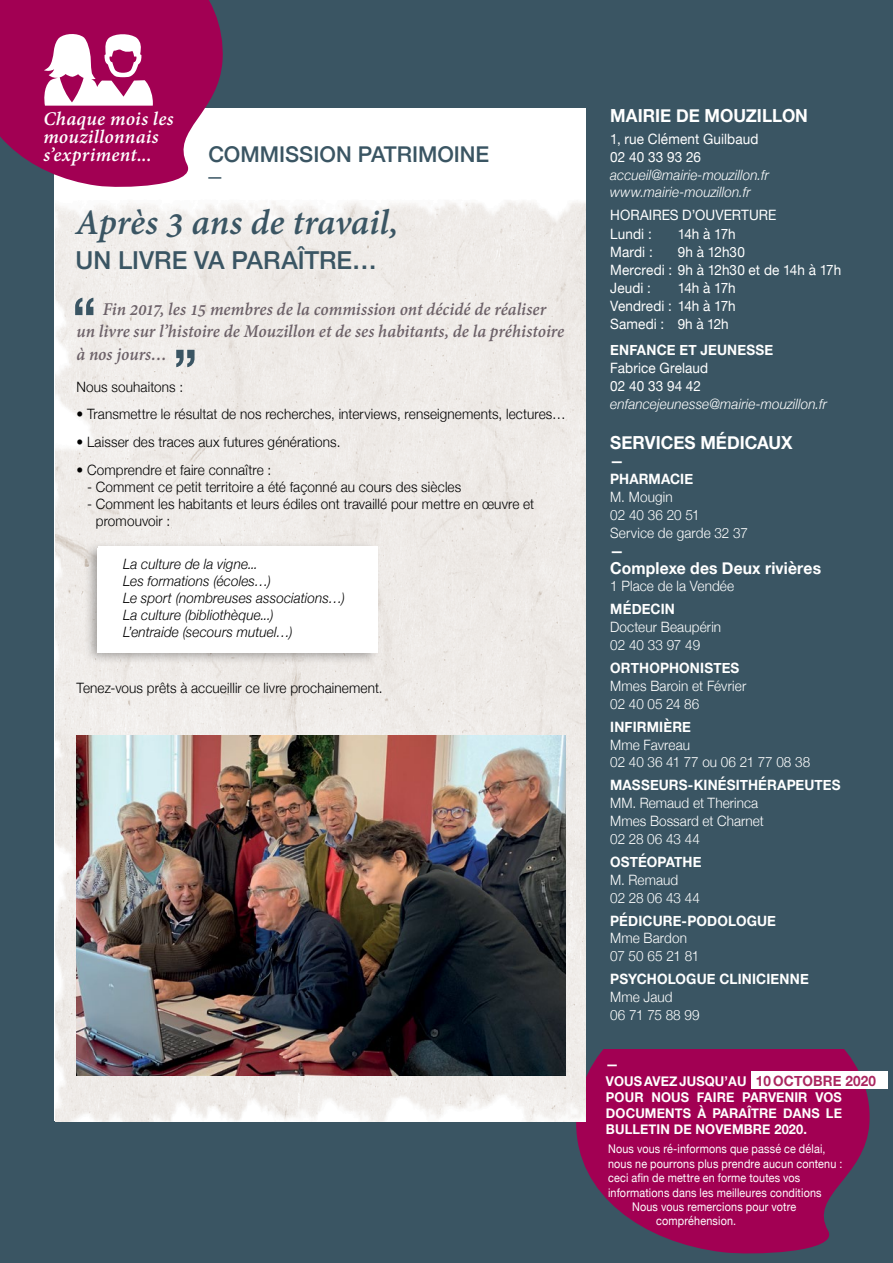
<style>
.page{position:relative;width:893px;height:1263px;background:#3a5563}
.page>*{position:absolute;margin:0;border:0;box-sizing:border-box;transform-origin:0 0}
.t1{font:italic 700 39px "Adobe Devanagari";letter-spacing:-.005em;color:#3a5563}
.t2{font:italic 700 31.5px "Adobe Devanagari";color:#3a5563;scale:.89 1}
.t3{font:500 24.75px "Helvetica Neue";color:#3a5563}
.t4{font:500 21.75px "Helvetica Neue";color:#3a5563}
.t5{font:italic 700 21px/18px "Adobe Devanagari";letter-spacing:.015em;color:#fff}
.t6{font:italic 700 19.5px/22.5px "Adobe Devanagari";color:#6c6168;scale:.95 1}
.t7{font:700 18px "Helvetica Neue";color:#fff;scale:.95 1}
.t8{font:700 16.5px "Helvetica Neue";color:#fff;scale:.95 1}
.t9{font:300 14.25px/17.1px "Helvetica Neue";letter-spacing:.01em;color:#000;scale:.95 1}
.t10{font:300 14.25px/17.9px "Helvetica Neue";letter-spacing:.005em;color:#fff;scale:.95 1}
.t11{font:14.25px/17.9px "Helvetica Neue";letter-spacing:.005em;color:#fff;scale:.95 1}
.t12{font:700 14.25px/17.9px "Helvetica Neue";letter-spacing:.01em;color:#fff;scale:.95 1}
.t13{font:italic 300 14.25px/17.1px "Helvetica Neue";letter-spacing:.01em;color:#000;scale:.95 1}
.t14{font:italic 300 14.25px/17.9px "Helvetica Neue";letter-spacing:.01em;color:#fff;scale:.95 1}
.t15{font:700 13.5px/16.2px "Helvetica Neue";letter-spacing:.01em;color:#fff;scale:.95 1}
.t16{font:12px "Helvetica Neue";letter-spacing:.015em;color:#fff;scale:.9 1}
.s1{font-size:14.25px;color:#aa265f}
</style>
<div class="page">
<div style="left:54px;top:108px;width:532px;height:1112px;background:#fff"></div>
<svg style="left:0;top:0;width:223px;height:187px;background:#ad3373"></svg>
<div style="left:0;top:1121px;width:600px;height:142px;background:#3a5563"></div>
<svg style="left:576px;top:1049px;width:298px;height:205px;fill:#a20053"></svg>
<div style="left:751px;top:1071px;width:136px;height:17px;background:#fff"></div>
<img style="left:55px;top:201px;width:531px;height:921px">
<img style="left:77px;top:736px;width:489px;height:339px">
<svg style="left:75px;top:298px;width:18px;height:17px"></svg>
<svg style="left:176px;top:350px;width:19px;height:17px"></svg>
<div style="left:83px;top:541px;width:297px;height:124px;background:#000;opacity:.35"></div>
<div style="left:98px;top:548px;width:277px;height:104px;background:#fff"></div>
<hr style="left:98px;top:546px;width:280px;height:3px;background:#fff">
<hr style="left:374px;top:548px;width:4px;height:104px;background:#fff">
<h3 class="t5" style="left:43px;top:112px;width:132px">Chaque mois les mouzillonnais s’expriment...</h3>
<h3 class="t4" style="left:208px;top:136px;width:282px">COMMISSION PATRIMOINE</h3>
<h2 class="t2" style="left:208px;top:148px;width:16px">_</h2>
<h1 class="t1" style="left:75px;top:200px;width:325px">Après 3 ans de travail,</h1>
<h3 class="t3" style="left:75px;top:240px;width:303px">UN LIVRE VA PARAÎTRE…</h3>
<h3 class="t6" style="left:77px;top:300px;width:515px;text-indent:26px">Fin 2017, les 15 membres de la commission ont décidé de réaliser un livre sur l’histoire de Mouzillon et de ses habitants, de la préhistoire à nos jours…</h3>
<p class="t9" style="left:77px;top:377px;width:114px">Nous souhaitons :</p>
<p class="t9" style="left:77px;top:405px;width:516px">• Transmettre le résultat de nos recherches, interviews, renseignements, lectures…</p>
<p class="t9" style="left:77px;top:432px;width:279px">• Laisser des traces aux futures générations.</p>
<p class="t9" style="left:77px;top:460px;width:206px">• Comprendre et faire connaître :</p>
<p class="t9" style="left:87px;top:477px;width:395px">- Comment ce petit territoire a été façonné au cours des siècles</p>
<p class="t9" style="left:96px;top:494px;width:463px;text-indent:-9px">- Comment les habitants et leurs édiles ont travaillé pour mettre en œuvre et promouvoir :</p>
<p class="t13" style="left:123px;top:554px;width:235px">La culture de la vigne...<br>Les formations (écoles…)<br>Le sport (nombreuses associations…)<br>La culture (bibliothèque...)<br>L’entraide (secours mutuel…)</p>
<p class="t9" style="left:77px;top:678px;width:324px">Tenez-vous prêts à accueillir ce livre prochainement.</p>
<p class="t7" style="left:610px;top:101px;width:210px">MAIRIE DE MOUZILLON</p>
<p class="t11" style="left:610px;top:131px;width:158px">1, rue Clément Guilbaud<br>02 40 33 93 26</p>
<p class="t14" style="left:610px;top:165px;width:169px">accueil@mairie-mouzillon.fr www.mairie-mouzillon.fr</p>
<p class="t11" style="left:610px;top:205px;width:177px;line-height:20px">HORAIRES D’OUVERTURE<br>Lundi :</p>
<p class="t11" style="left:678px;top:226px;width:63px">14h à 17h</p>
<p class="t11" style="left:610px;top:244px;width:245px;text-indent:67px">9h à 12h30<br>Mercredi : 9h à 12h30 et de 14h à 17h<br>Jeudi :</p>
<p class="t11" style="left:610px;top:244px;width:46px">Mardi :</p>
<p class="t11" style="left:610px;top:280px;width:134px;text-align:justify;text-indent:67px">14h à 17h Vendredi : 14h à 17h Samedi : 9h à 12h</p>
<p class="t12" style="left:610px;top:341px;width:11px">ENFANCE</p>
<p class="t12" style="left:679px;top:341px;width:33px">ET JEUNESSE</p>
<p class="t11" style="left:610px;top:360px;width:105px">Fabrice Grelaud<br>02 40 33 94 42</p>
<p class="t14" style="left:610px;top:394px;width:230px">enfancejeunesse@mairie-mouzillon.fr</p>
<p class="t7" style="left:610px;top:428px;width:194px">SERVICES MÉDICAUX</p>
<p class="t12" style="left:610px;top:453px;width:31px">—<br>PHARMACIE</p>
<p class="t10" style="left:610px;top:487px;width:146px">M. Mougin<br>02 40 36 20 51<br>Service de garde 32 37</p>
<p class="t12" style="left:610px;top:542px;width:16px">—</p>
<p class="t8" style="left:610px;top:555px;width:224px">COMPLEXE DES DEUX RIVIÈRES</p>
<p class="t10" style="left:610px;top:576px;width:132px">1 Place de la Vendée</p>
<p class="t12" style="left:610px;top:601px;width:11px">MÉDECIN</p>
<p class="t10" style="left:610px;top:617px;width:118px">Docteur Beaupérin<br>02 40 33 97 49</p>
<p class="t12" style="left:610px;top:659px;width:11px">ORT</p>
<p class="t12" style="left:639px;top:659px;width:53px">HOPHONISTES</p>
<p class="t10" style="left:610px;top:676px;width:145px">Mmes Baroin et Février<br>02 40 05 24 86</p>
<p class="t12" style="left:610px;top:718px;width:9px">INFIRMI</p>
<p class="t12" style="left:663px;top:718px;width:20px">ÈRE</p>
<p class="t10" style="left:610px;top:734px;width:212px">Mme Favreau<br>02 40 36 41 77 ou 06 21 77 08 38</p>
<p class="t12" style="left:610px;top:777px;width:12px">MASSEURS</p>
<p class="t12" style="left:688px;top:777px;width:26px">-KINÉSIT</p>
<p class="t12" style="left:748px;top:777px;width:22px">HÉRAPEUTES</p>
<p class="t10" style="left:610px;top:793px;width:163px">MM . Remaud et Therinca<br>Mmes Bossard et Charnet<br>02 28 06 43 44</p>
<p class="t12" style="left:610px;top:853px;width:98px">OSTÉOPATHE</p>
<p class="t10" style="left:610px;top:870px;width:96px">M. Remaud<br>02 28 06 43 44</p>
<p class="t12" style="left:610px;top:912px;width:11px">PÉDICURE</p>
<p class="t12" style="left:682px;top:912px;width:18px">-PODOLO</p>
<p class="t12" style="left:747px;top:912px;width:22px">GUE</p>
<p class="t10" style="left:610px;top:928px;width:95px">Mme Bardon<br>07 50 65 21 81</p>
<p class="t12" style="left:610px;top:970px;width:61px">PSYCHOLO</p>
<p class="t12" style="left:686px;top:970px;width:45px">GUE CLINICIENNE</p>
<p class="t10" style="left:610px;top:987px;width:96px">Mme Jaud<br>06 71 75 88 99</p>
<p class="t15" style="left:606px;top:1057px;width:286px">—<br>VOUS AVEZ JUSQU’AU <span class="s1">10 OCTOBRE 2020<br></span>POUR NOUS FAIRE PARVENIR VOS<br>DOCUMENTS À PARAÎTRE DANS LE<br>BULLETIN DE NOVEMBRE 2020.</p>
<p class="t16" style="left:608px;top:1140px;width:243px">Nous vous ré-informons que passé ce délai,</p>
<p class="t16" style="left:608px;top:1155px;width:262px">nous ne pourrons plus prendre aucun contenu :</p>
<p class="t16" style="left:608px;top:1169px;width:215px">ceci afin de mettre en forme toutes vos</p>
<p class="t16" style="left:608px;top:1184px;width:239px">informations dans les meilleures conditions</p>
<p class="t16" style="left:632px;top:1198px;width:184px">Nous vous remercions pour votre</p>
<p class="t16" style="left:656px;top:1212px;width:90px">compréhension.</p>
</div>
